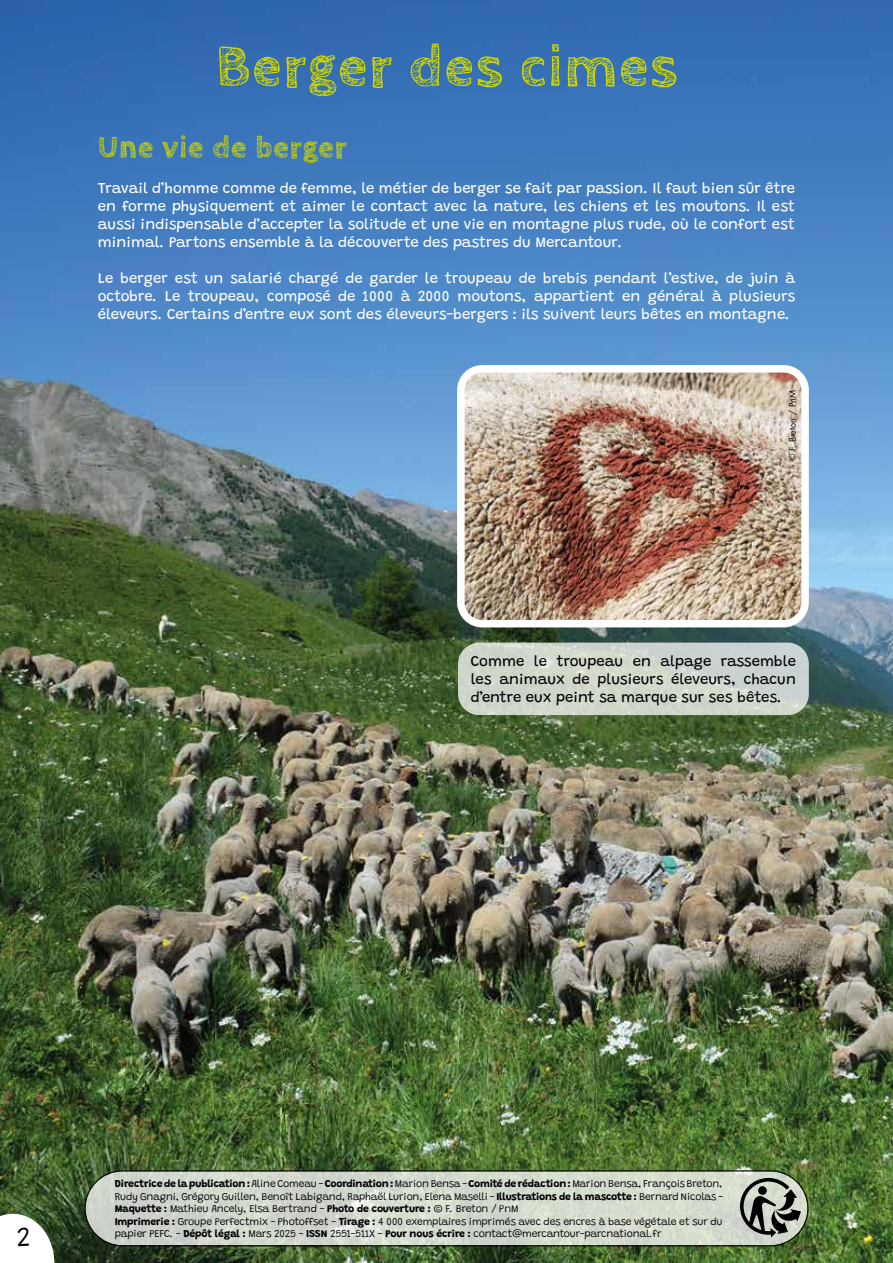
<style>
.page{position:relative;width:893px;height:1263px;background:#fff}
.page>*{position:absolute;margin:0;border:0;box-sizing:border-box;transform-origin:0 0}
.t1{font:700 60px "Cabin Sketch";letter-spacing:.03em;color:#cdd500}
.t2{font:700 31.5px "Cabin Sketch";letter-spacing:.03em;color:#cdd500}
.t3{font:300 27px "Grandstander";color:#000}
.t4{font:15px/18px "Grandstander";color:#fff;text-align:justify}
.t5{font:15px/18px "Grandstander";color:#020203;text-align:justify}
.t6{font:300 10.5px/12.6px "Grandstander";letter-spacing:-.02em;color:#000}
.t7{font:9px "Futura";letter-spacing:-.005em;color:#020203}
.s1{font-weight:700}
</style>
<div class="page">
<img style="left:0;top:0;width:893px;height:1263px">
<svg style="left:85px;top:1171px;width:723px;height:75px;background:#d2d9ce"></svg>
<div style="left:85px;top:1171px;width:723px;height:75px;border:1px solid #000;border-radius:37px"></div>
<svg style="left:740px;top:1178px;width:61px;height:59px;background:#848980"></svg>
<svg style="left:0;top:1214px;width:54px;height:49px"></svg>
<img style="left:461px;top:369px;width:344px;height:255px">
<div style="left:457px;top:365px;width:352px;height:262px;border:8px solid #fff;border-radius:21px"></div>
<div style="left:458px;top:643px;width:351px;height:72px;background:#cfd6cc;border-radius:21px"></div>
<h1 class="t1" style="left:216px;top:33px;width:463px">Berger des cimes</h1>
<h2 class="t2" style="left:98px;top:130px;width:251px">Une vie de berger</h2>
<p class="t4" style="left:98px;top:178px;width:699px">Travail d’homme comme de femme, le métier de berger se fait par passion. Il faut bien sûr être en forme physiquement et aimer le contact avec la nature, les chiens et les moutons. Il est aussi indispensable d’accepter la solitude et une vie en montagne plus rude, où le confort est minimal. Partons ensemble à la découverte des pastres du Mercantour.</p>
<p class="t4" style="left:98px;top:268px;width:699px">Le berger est un salarié chargé de garder le troupeau de brebis pendant l’estive, de juin à octobre. Le troupeau, composé de 1000 à 2000 moutons, appartient en général à plusieurs éleveurs. Certains d’entre eux sont des éleveurs-bergers : ils suivent leurs bêtes en montagne.</p>
<p class="t7" style="left:786px;top:461px;width:73px;rotate:-90deg">© F. Breton / PnM</p>
<p class="t5" style="left:471px;top:651px;width:327px">Comme le troupeau en alpage rassemble les animaux de plusieurs éleveurs, chacun d’entre eux peint sa marque sur ses bêtes.</p>
<h3 class="t3" style="left:17px;top:1216px;width:15px">2</h3>
<p class="t6" style="left:115px;top:1176px;width:610px"><span class="s1">Directrice de la publication :</span> Aline Comeau - <span class="s1">Coordination :</span> Marion Bensa - <span class="s1">Comité de rédaction :</span> Marion Bensa, François Breton, Rudy Gnagni, Grégory Guillen, Benoît Labigand, Raphaël Lurion, Elena Maselli - <span class="s1">Illustrations de la mascotte :</span> Bernard Nicolas - <span class="s1">Maquette :</span> Mathieu Ancely, Elsa Bertrand - <span class="s1">Photo de couverture :</span> © F. Breton / PnM<br><span class="s1">Imprimerie :</span> Groupe Perfectmix - Photoffset - <span class="s1">Tirage :</span> 4 000 exemplaires imprimés avec des encres à base végétale et sur du papier PEFC. - <span class="s1">Dépôt légal :</span> Mars 2025 - <span class="s1">ISSN</span> 2551-511X - <span class="s1">Pour nous écrire :</span> contact@mercantour-parcnational.fr</p>
</div>
